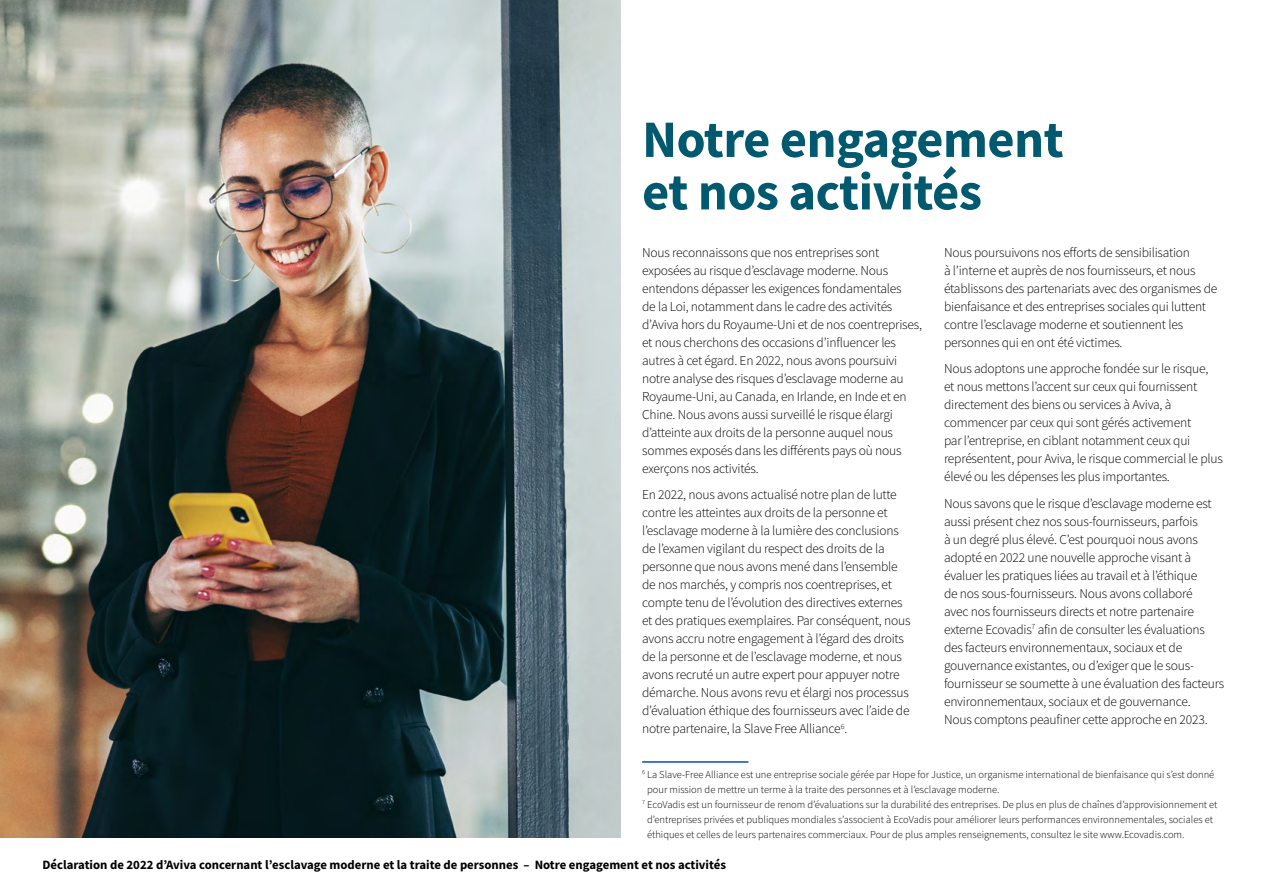
<style>
.page{position:relative;width:1263px;height:893px;background:#fff}
.page>*{position:absolute;margin:0;border:0;box-sizing:border-box;transform-origin:0 0}
.t1{font:700 52.5px/52.5px "Source Sans Pro";letter-spacing:-.01em;color:#00596e}
.t2{font:300 13.5px/18px "Source Sans Pro";letter-spacing:-.015em;color:#000}
.t3{font:700 12.75px "Source Sans Pro";color:#000}
.t4{font:300 10.5px "Source Sans Pro";color:#000}
</style>
<div class="page">
<img style="left:0;top:0;width:621px;height:838px">
<hr style="left:642px;top:761px;width:106px;height:2px;background:#004fb6">
<h1 class="t1" style="left:642px;top:112px;width:423px">Notre engagement et nos activités</h1>
<p class="t2" style="left:642px;top:243px;width:281px">Nous reconnaissons que nos entreprises sont exposées au risque d’esclavage moderne. Nous entendons dépasser les exigences fondamentales<br>de la Loi, notamment dans le cadre des activités d’Aviva hors du Royaume-Uni et de nos coentreprises, et nous cherchons des occasions d’influencer les autres à cet égard. En 2022, nous avons poursuivi notre analyse des risques d’esclavage moderne au Royaume-Uni, au Canada, en Irlande, en Inde et en Chine. Nous avons aussi surveillé le risque élargi d’atteinte aux droits de la personne auquel nous sommes exposés dans les différents pays où nous exerçons nos activités.</p>
<p class="t2" style="left:642px;top:486px;width:270px">En 2022, nous avons actualisé notre plan de lutte contre les atteintes aux droits de la personne et l’esclavage moderne à la lumière des conclusions de l’examen vigilant du respect des droits de la personne que nous avons mené dans l’ensemble de nos marchés, y compris nos coentreprises, et compte tenu de l’évolution des directives externes et des pratiques exemplaires. Par conséquent, nous avons accru notre engagement à l’égard des droits de la personne et de l’esclavage moderne, et nous avons recruté un autre expert pour appuyer notre démarche. Nous avons revu et élargi nos processus d’évaluation éthique des fournisseurs avec l’aide de notre partenaire, la Slave Free Alliance<sup>6</sup>.</p>
<p class="t2" style="left:944px;top:243px;width:275px">Nous poursuivons nos efforts de sensibilisation<br>à l’interne et auprès de nos fournisseurs, et nous établissons des partenariats avec des organismes de bienfaisance et des entreprises sociales qui luttent contre l’esclavage moderne et soutiennent les personnes qui en ont été victimes.</p>
<p class="t2" style="left:944px;top:360px;width:280px">Nous adoptons une approche fondée sur le risque,<br>et nous mettons l’accent sur ceux qui fournissent directement des biens ou services à Aviva, à commencer par ceux qui sont gérés activement<br>par l’entreprise, en ciblant notamment ceux qui représentent, pour Aviva, le risque commercial le plus élevé ou les dépenses les plus importantes.</p>
<p class="t2" style="left:944px;top:494px;width:282px">Nous savons que le risque d’esclavage moderne est aussi présent chez nos sous-fournisseurs, parfois<br>à un degré plus élevé. C’est pourquoi nous avons adopté en 2022 une nouvelle approche visant à évaluer les pratiques liées au travail et à l’éthique<br>de nos sous-fournisseurs. Nous avons collaboré<br>avec nos fournisseurs directs et notre partenaire externe Ecovadis<sup>7</sup> afin de consulter les évaluations des facteurs environnementaux, sociaux et de gouvernance existantes, ou d’exiger que le sous&shy;fournisseur se soumette à une évaluation des facteurs environnementaux, sociaux et de gouvernance.<br>Nous comptons peaufiner cette approche en 2023.</p>
<p class="t4" style="left:642px;top:768px;width:574px"><sup>6</sup> La Slave-Free Alliance est une entreprise sociale gérée par Hope for Justice, un organisme international de bienfaisance qui s’est donné</p>
<p class="t4" style="left:647px;top:783px;width:354px">pour mission de mettre un terme à la traite des personnes et à l’esclavage moderne.</p>
<p class="t4" style="left:642px;top:798px;width:577px"><sup>7</sup> EcoVadis est un fournisseur de renom d’évaluations sur la durabilité des entreprises. De plus en plus de chaînes d’approvisionnement et</p>
<p class="t4" style="left:647px;top:813px;width:567px">d’entreprises privées et publiques mondiales s’associent à EcoVadis pour améliorer leurs performances environnementales, sociales et</p>
<p class="t4" style="left:647px;top:828px;width:539px">éthiques et celles de leurs partenaires commerciaux. Pour de plus amples renseignements, consultez le site www.Ecovadis.com.</p>
<p class="t3" style="left:43px;top:857px;width:685px">Déclaration de 2022 d’Aviva concernant l’esclavage moderne et la traite de personnes – Notre engagement et nos activités</p>
</div>
